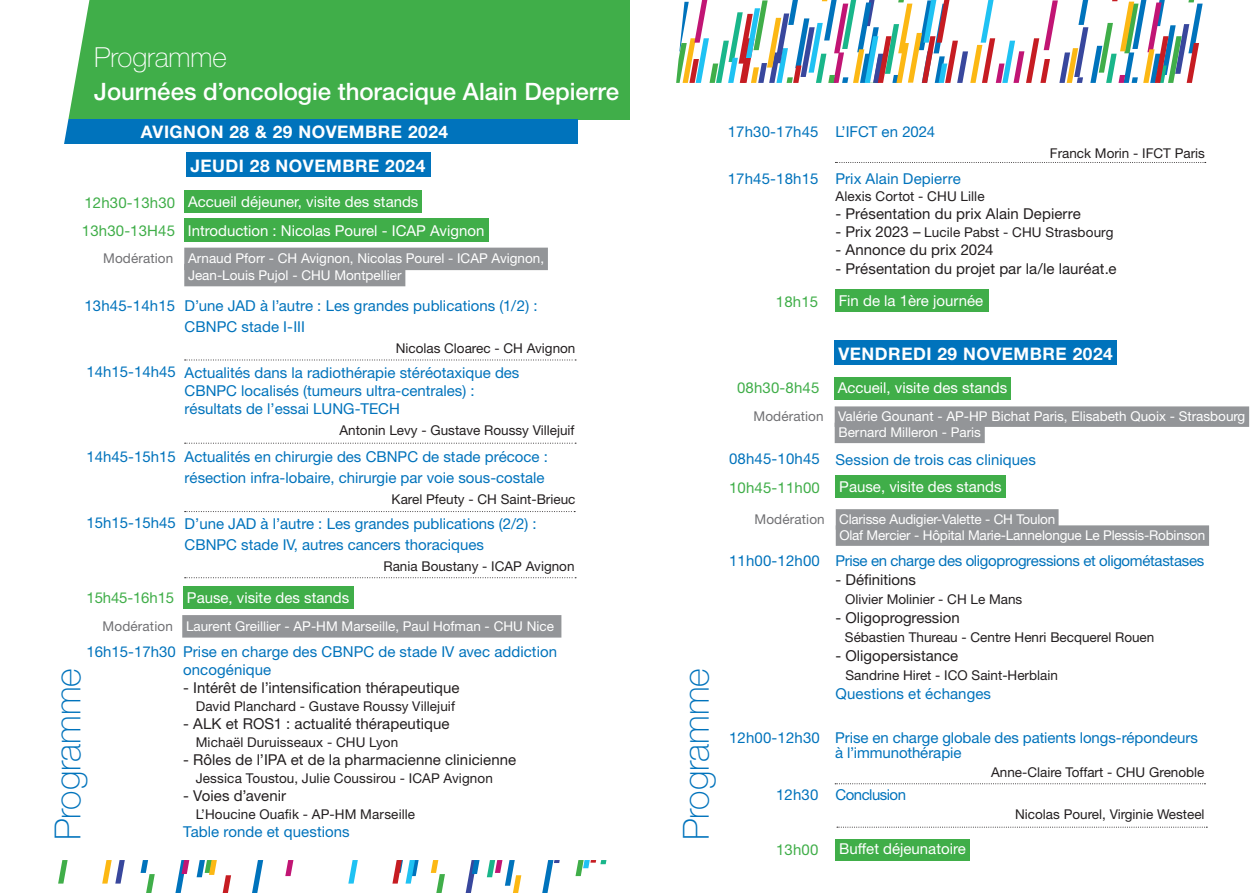
<style>
.page{position:relative;width:1259px;height:893px;background:#fff}
.page>*{position:absolute;margin:0;border:0;box-sizing:border-box;transform-origin:0 0}
.t1{font:100 36px "Helvetica Neue";letter-spacing:-.005em;color:#0073bc}
.t2{font:100 27.6px "Helvetica Neue";color:#fff}
.t3{font:500 24px "Helvetica Neue";color:#fff}
.t4{font:700 17.25px "Helvetica Neue";letter-spacing:.03em;color:#fff}
.t5{font:15px/21px "Helvetica Neue";color:#0073bc}
.t6{font:15px "Helvetica Neue";letter-spacing:.005em;color:#231f20}
.t7{font:15px "Helvetica Neue";color:#fff}
.t8{font:15px "Helvetica Neue";letter-spacing:.01em;color:#40ae49}
.t9{font:15px "Helvetica Neue";letter-spacing:-.02em;color:#0073bc}
.t10{font:15px "Helvetica Neue";letter-spacing:-.01em;color:#40ae49}
.t11{font:15px "Helvetica Neue";letter-spacing:-.035em;color:#0073bc}
.t12{font:13.5px "Helvetica Neue";color:#231f20}
.t13{font:13.5px/16.2px "Helvetica Neue";color:#fff}
.t14{font:13.5px "Helvetica Neue";letter-spacing:.01em;color:#707073}
.s1{font-size:15px}
</style>
<div class="page">
<div style="left:0;top:0;width:629px;height:120px;background:#40ae49"></div>
<div style="left:42px;top:120px;width:536px;height:24px;background:#0073bc"></div>
<svg style="left:676px;top:0;width:526px;height:83px"></svg>
<svg style="left:431px;top:860px;width:14px;height:33px"></svg>
<svg style="left:466px;top:860px;width:13px;height:33px"></svg>
<svg style="left:487px;top:860px;width:34px;height:33px"></svg>
<svg style="left:348px;top:860px;width:10px;height:24px"></svg>
<svg style="left:392px;top:860px;width:26px;height:24px"></svg>
<svg style="left:252px;top:860px;width:11px;height:33px"></svg>
<svg style="left:223px;top:875px;width:8px;height:18px"></svg>
<svg style="left:141px;top:860px;width:14px;height:33px"></svg>
<svg style="left:285px;top:860px;width:8px;height:16px"></svg>
<svg style="left:175px;top:860px;width:14px;height:33px"></svg>
<svg style="left:197px;top:860px;width:20px;height:17px"></svg>
<svg style="left:58px;top:860px;width:10px;height:24px"></svg>
<svg style="left:102px;top:860px;width:23px;height:24px"></svg>
<svg style="left:542px;top:860px;width:18px;height:33px"></svg>
<svg style="left:575px;top:860px;width:31px;height:16px"></svg>
<svg style="left:0;top:0;width:94px;height:144px"></svg>
<svg style="left:835px;top:162px;width:370px;height:1px"></svg>
<div style="left:835px;top:509px;width:223px;height:21px;background:#939598"></div>
<div style="left:835px;top:525px;width:374px;height:21px;background:#939598"></div>
<svg style="left:185px;top:443px;width:391px;height:1px"></svg>
<svg style="left:185px;top:511px;width:390px;height:1px"></svg>
<svg style="left:185px;top:577px;width:391px;height:1px"></svg>
<svg style="left:185px;top:360px;width:391px;height:1px"></svg>
<div style="left:184px;top:190px;width:238px;height:22px;background:#40ae49"></div>
<div style="left:184px;top:219px;width:304px;height:23px;background:#40ae49"></div>
<div style="left:835px;top:289px;width:153px;height:23px;background:#40ae49"></div>
<div style="left:835px;top:839px;width:134px;height:21px;background:#40ae49"></div>
<div style="left:834px;top:377px;width:176px;height:22px;background:#40ae49"></div>
<div style="left:186px;top:153px;width:245px;height:24px;background:#0073bc"></div>
<div style="left:834px;top:341px;width:283px;height:24px;background:#0073bc"></div>
<div style="left:835px;top:475px;width:171px;height:23px;background:#40ae49"></div>
<div style="left:183px;top:586px;width:170px;height:23px;background:#40ae49"></div>
<div style="left:834px;top:406px;width:415px;height:21px;background:#939598"></div>
<div style="left:834px;top:423px;width:150px;height:20px;background:#939598"></div>
<svg style="left:837px;top:827px;width:370px;height:1px"></svg>
<div style="left:182px;top:615px;width:379px;height:23px;background:#939598"></div>
<svg style="left:835px;top:783px;width:370px;height:1px"></svg>
<div style="left:184px;top:248px;width:364px;height:22px;background:#939598"></div>
<div style="left:184px;top:264px;width:221px;height:22px;background:#939598"></div>
<p class="t2" style="left:94px;top:42px;width:134px">Programme</p>
<p class="t3" style="left:94px;top:77px;width:526px">Journées d’oncologie thoracique Alain Depierre</p>
<p class="t4" style="left:141px;top:122px;width:309px">AVIGNON 28 &amp; 29 NOVEMBRE 2024</p>
<p class="t8" style="left:84px;top:193px;width:92px">12h30-13h30</p>
<p class="t8" style="left:82px;top:221px;width:95px">13h30-13H45</p>
<p class="t14" style="left:103px;top:250px;width:72px">Modération</p>
<p class="t5" style="left:84px;top:295px;width:92px">13h45-14h15</p>
<p class="t5" style="left:86px;top:361px;width:91px">14h15-14h45</p>
<p class="t5" style="left:86px;top:445px;width:91px">14h45-15h15</p>
<p class="t5" style="left:86px;top:512px;width:91px">15h15-15h45</p>
<p class="t4" style="left:190px;top:155px;width:236px">JEUDI 28 NOVEMBRE 2024</p>
<p class="t7" style="left:188px;top:192px;width:232px">Accueil déjeuner, visite des stands</p>
<p class="t7" style="left:188px;top:221px;width:298px">Introduction : Nicolas Pourel - ICAP Avignon</p>
<p class="t13" style="left:188px;top:250px;width:358px">Arnaud Pforr - CH Avignon, Nicolas Pourel - ICAP Avignon,<br>Jean-Louis Pujol - CHU Montpellier</p>
<p class="t5" style="left:185px;top:295px;width:354px">D’une JAD à l’autre : Les grandes publications (1/2) :<br>CBNPC stade I-III</p>
<p class="t12" style="left:396px;top:340px;width:181px">Nicolas Cloarec - CH Avignon</p>
<p class="t5" style="left:185px;top:363px;width:336px;line-height:18px">Actualités dans la radiothérapie stéréotaxique des<br>CBNPC localisés (tumeurs ultra-centrales) :</p>
<p class="t5" style="left:185px;top:398px;width:217px">résultats de l’essai LUNG-TECH</p>
<p class="t12" style="left:339px;top:422px;width:237px">Antonin Levy - Gustave Roussy Villejuif</p>
<p class="t5" style="left:185px;top:446px;width:365px">Actualités en chirurgie des CBNPC de stade précoce : résection infra-lobaire, chirurgie par voie sous-costale</p>
<p class="t12" style="left:392px;top:491px;width:185px">Karel Pfeuty - CH Saint-Brieuc</p>
<p class="t5" style="left:185px;top:513px;width:354px">D’une JAD à l’autre : Les grandes publications (2/2) :<br>CBNPC stade IV, autres cancers thoraciques</p>
<p class="t12" style="left:383px;top:558px;width:193px">Rania Boustany - ICAP Avignon</p>
<p class="t10" style="left:86px;top:589px;width:89px">15h45-16h15</p>
<p class="t7" style="left:187px;top:589px;width:164px">Pause, visite des stands</p>
<p class="t14" style="left:103px;top:618px;width:72px">Modération</p>
<p class="t13" style="left:186px;top:618px;width:369px">Laurent Greillier - AP-HM Marseille, Paul Hofman - CHU Nice</p>
<p class="t5" style="left:86px;top:640px;width:91px">16h15-17h30</p>
<p class="t5" style="left:183px;top:642px;width:375px;line-height:18px">Prise en charge des CBNPC de stade IV avec addiction oncogénique</p>
<p class="t6" style="left:183px;top:679px;width:278px">- Intérêt de l’intensification thérapeutique</p>
<p class="t12" style="left:196px;top:698px;width:261px">David Planchard - Gustave Roussy Villejuif</p>
<p class="t6" style="left:183px;top:715px;width:268px">- ALK et ROS1 : actualité thérapeutique</p>
<p class="t12" style="left:196px;top:734px;width:204px">Michaël Duruisseaux - CHU Lyon</p>
<p class="t6" style="left:183px;top:751px;width:335px">- Rôles de l’IPA et de la pharmacienne clinicienne</p>
<p class="t12" style="left:196px;top:770px;width:299px">Jessica Toustou, Julie Coussirou - ICAP Avignon</p>
<p class="t6" style="left:183px;top:787px;width:104px">- Voies d’avenir</p>
<p class="t12" style="left:196px;top:806px;width:221px">L’Houcine Ouafik - AP-HM Marseille</p>
<p class="t5" style="left:183px;top:821px;width:168px">Table ronde et questions</p>
<p class="t1" style="left:47px;top:840px;width:173px;rotate:-90deg">Programme</p>
<p class="t1" style="left:675px;top:840px;width:173px;rotate:-90deg">Programme</p>
<p class="t5" style="left:727px;top:121px;width:92px">17h30-17h45</p>
<p class="t5" style="left:727px;top:168px;width:92px">17h45-18h15</p>
<p class="t8" style="left:776px;top:293px;width:44px">18h15</p>
<p class="t5" style="left:835px;top:121px;width:101px">L’IFCT en 2024</p>
<p class="t12" style="left:1050px;top:145px;width:157px">Franck Morin - IFCT Paris</p>
<p class="t5" style="left:835px;top:168px;width:127px">Prix Alain Depierre</p>
<p class="t12" style="left:835px;top:188px;width:151px">Alexis Cortot - CHU Lille</p>
<p class="t6" style="left:835px;top:205px;width:247px">- Présentation du prix Alain Depierre</p>
<p class="t12" style="left:835px;top:224px;width:280px"><span class="s1">- Prix 2023 –</span> Lucile Pabst - CHU Strasbourg</p>
<p class="t6" style="left:835px;top:241px;width:159px">- Annonce du prix 2024</p>
<p class="t6" style="left:835px;top:260px;width:283px">- Présentation du projet par la/le lauréat.e</p>
<p class="t7" style="left:838px;top:292px;width:146px">Fin de la 1ère journée</p>
<p class="t4" style="left:838px;top:343px;width:276px">VENDREDI 29 NOVEMBRE 2024</p>
<p class="t8" style="left:737px;top:378px;width:84px">08h30-8h45</p>
<p class="t7" style="left:837px;top:379px;width:171px">Accueil, visite des stands</p>
<p class="t14" style="left:753px;top:408px;width:72px">Modération</p>
<p class="t13" style="left:838px;top:408px;width:409px">Valérie Gounant - AP-HP Bichat Paris, Elisabeth Quoix - Strasbourg<br>Bernard Milleron - Paris</p>
<p class="t5" style="left:729px;top:448px;width:92px">08h45-10h45</p>
<p class="t5" style="left:835px;top:448px;width:202px">Session de trois cas cliniques</p>
<p class="t8" style="left:729px;top:478px;width:92px">10h45-11h00</p>
<p class="t7" style="left:839px;top:478px;width:164px">Pause, visite des stands</p>
<p class="t14" style="left:754px;top:511px;width:72px">Modération</p>
<p class="t13" style="left:839px;top:510px;width:217px">Clarisse Audigier-Valette - CH Toulon</p>
<p class="t13" style="left:839px;top:527px;width:367px">Olaf Mercier - Hôpital Marie-Lannelongue Le Plessis-Robinson</p>
<p class="t5" style="left:729px;top:549px;width:92px">11h00-12h00</p>
<p class="t9" style="left:835px;top:551px;width:370px">Prise en charge des oligoprogressions et oligométastases</p>
<p class="t6" style="left:835px;top:570px;width:82px">- Définitions</p>
<p class="t12" style="left:845px;top:591px;width:179px">Olivier Molinier - CH Le Mans</p>
<p class="t6" style="left:835px;top:609px;width:126px">- Oligoprogression</p>
<p class="t12" style="left:845px;top:629px;width:311px">Sébastien Thureau - Centre Henri Becquerel Rouen</p>
<p class="t6" style="left:835px;top:647px;width:124px">- Oligopersistance</p>
<p class="t12" style="left:845px;top:667px;width:214px">Sandrine Hiret - ICO Saint-Herblain</p>
<p class="t5" style="left:835px;top:683px;width:157px">Questions et échanges</p>
<p class="t5" style="left:729px;top:727px;width:92px">12h00-12h30</p>
<p class="t5" style="left:835px;top:730px;width:364px;line-height:15px">Prise en charge globale des patients longs-répondeurs à l’immunothérapie</p>
<p class="t12" style="left:991px;top:764px;width:215px">Anne-Claire Toffart - CHU Grenoble</p>
<p class="t5" style="left:776px;top:784px;width:44px">12h30</p>
<p class="t11" style="left:835px;top:786px;width:72px">Conclusion</p>
<p class="t12" style="left:1015px;top:807px;width:191px">Nicolas Pourel, Virginie Westeel</p>
<p class="t8" style="left:776px;top:840px;width:44px">13h00</p>
<p class="t7" style="left:839px;top:840px;width:128px">Buffet déjeunatoire</p>
</div>
